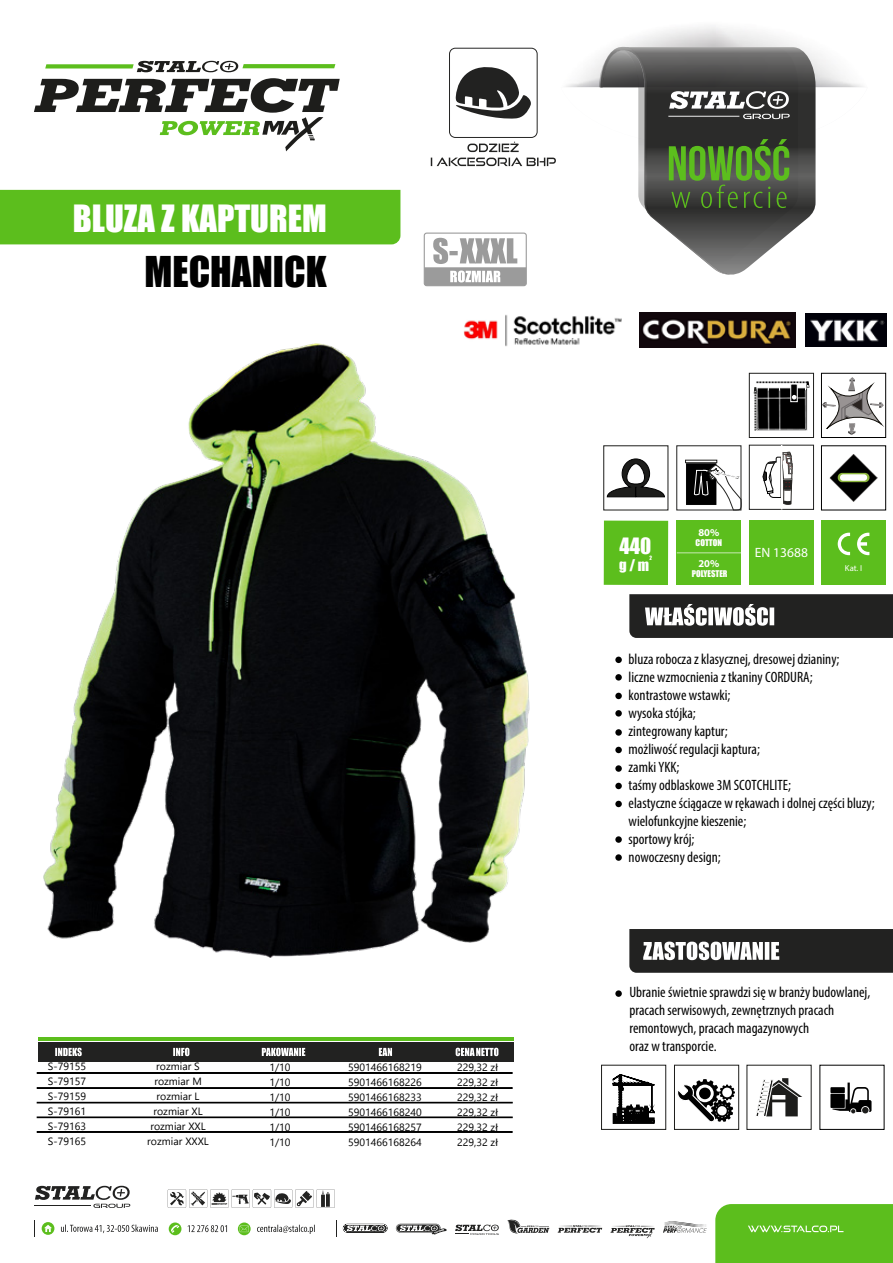
<style>
.page{position:relative;width:893px;height:1263px;background:#fff}
.page>*{position:absolute;margin:0;border:0;box-sizing:border-box;transform-origin:0 0}
.t1{font:39px "Impact";color:#000}
.t2{font:34.5px "Impact";color:#fff}
.t3{font:20.7px "Impact";color:#fff}
.t4{font:condensed 15px/18px "Myriad Pro";color:#000}
.t5{font:14.55px "Impact";color:#fff}
.t6{font:13.5px "Myriad Pro";color:#fff}
.t7{font:10.5px "Myriad Pro";color:#000}
.t8{font:700 10.5px "Myriad Pro";color:#fff}
.t9{font:10.5px/15px "Segoe UI Symbol";color:#020202;text-align:justify}
.t10{font:8.7px "Myriad Pro";color:#fff}
.t11{font:8.55px "Impact";color:#fff}
.t12{font:5.4px "Impact";color:#fff;scale:.96 1}
</style>
<div class="page">
<svg style="left:715px;top:1204px;width:178px;height:59px;background:#60bf23"></svg>
<svg style="left:169px;top:1222px;width:12px;height:13px"></svg>
<svg style="left:171px;top:1225px;width:8px;height:8px"></svg>
<svg style="left:188px;top:1225px;width:39px;height:7px"></svg>
<svg style="left:42px;top:1222px;width:12px;height:13px"></svg>
<svg style="left:44px;top:1225px;width:8px;height:7px"></svg>
<svg style="left:61px;top:1224px;width:97px;height:9px"></svg>
<svg style="left:238px;top:1222px;width:13px;height:13px"></svg>
<svg style="left:240px;top:1226px;width:9px;height:6px"></svg>
<svg style="left:257px;top:1225px;width:58px;height:9px"></svg>
<svg style="left:34px;top:1220px;width:1px;height:16px"></svg>
<svg style="left:336px;top:1220px;width:1px;height:16px"></svg>
<hr style="left:34px;top:1206px;width:57px;height:1px;background:#222221">
<svg style="left:35px;top:1186px;width:95px;height:22px"></svg>
<svg style="left:168px;top:1189px;width:167px;height:19px"></svg>
<svg style="left:431px;top:48px;width:125px;height:118px"></svg>
<svg style="left:599px;top:52px;width:1px;height:35px"></svg>
<svg style="left:731px;top:47px;width:85px;height:228px"></svg>
<svg style="left:600px;top:46px;width:131px;height:229px"></svg>
<svg style="left:669px;top:139px;width:120px;height:69px;background:#4b6d34"></svg>
<hr style="left:668px;top:116px;width:71px;height:1px;background:#ececec">
<svg style="left:669px;top:91px;width:121px;height:28px"></svg>
<div style="left:0;top:190px;width:400px;height:54px;background:#5cbe1d"></div>
<svg style="left:610px;top:1225px;width:45px;height:13px"></svg>
<svg style="left:558px;top:1225px;width:44px;height:8px"></svg>
<svg style="left:507px;top:1219px;width:42px;height:14px"></svg>
<svg style="left:396px;top:1224px;width:51px;height:11px"></svg>
<svg style="left:455px;top:1224px;width:44px;height:11px"></svg>
<svg style="left:663px;top:1221px;width:44px;height:12px"></svg>
<svg style="left:343px;top:1224px;width:45px;height:9px"></svg>
<svg style="left:629px;top:929px;width:264px;height:44px;background:#454544"></svg>
<svg style="left:629px;top:594px;width:264px;height:44px;background:#444443"></svg>
<div style="left:615px;top:990px;width:7px;height:7px;background:#000;border-radius:50%"></div>
<div style="left:615px;top:657px;width:7px;height:6px;background:#000;border-radius:50%"></div>
<div style="left:615px;top:674px;width:7px;height:6px;background:#000;border-radius:50%"></div>
<div style="left:615px;top:693px;width:7px;height:6px;background:#000;border-radius:50%"></div>
<div style="left:615px;top:710px;width:7px;height:6px;background:#000;border-radius:50%"></div>
<svg style="left:615px;top:729px;width:7px;height:7px"></svg>
<div style="left:615px;top:747px;width:7px;height:6px;background:#000;border-radius:50%"></div>
<svg style="left:615px;top:765px;width:7px;height:7px"></svg>
<div style="left:615px;top:783px;width:7px;height:6px;background:#000;border-radius:50%"></div>
<div style="left:615px;top:801px;width:7px;height:6px;background:#000;border-radius:50%"></div>
<div style="left:615px;top:836px;width:7px;height:7px;background:#000;border-radius:50%"></div>
<svg style="left:615px;top:854px;width:7px;height:7px"></svg>
<div style="left:39px;top:1042px;width:475px;height:19px;background:#222221"></div>
<svg style="left:55px;top:1048px;width:27px;height:8px"></svg>
<svg style="left:173px;top:1048px;width:16px;height:8px"></svg>
<svg style="left:262px;top:1048px;width:43px;height:8px"></svg>
<svg style="left:456px;top:1048px;width:42px;height:8px"></svg>
<svg style="left:379px;top:1048px;width:13px;height:8px"></svg>
<hr style="left:39px;top:1037px;width:475px;height:4px;background:#5cbe1d">
<div style="left:37px;top:1072px;width:475px;height:1px;border:1px solid #000"></div>
<div style="left:37px;top:1087px;width:475px;height:1px;border:1px solid #000"></div>
<div style="left:37px;top:1102px;width:475px;height:1px;border:1px solid #000"></div>
<div style="left:37px;top:1117px;width:475px;height:1px;border:1px solid #000"></div>
<div style="left:37px;top:1131px;width:475px;height:1px;border:1px solid #000"></div>
<svg style="left:423px;top:232px;width:104px;height:55px"></svg>
<div style="left:749px;top:521px;width:64px;height:64px;background:#5cbe1d"></div>
<div style="left:604px;top:521px;width:64px;height:64px;background:#5cbe1d"></div>
<div style="left:821px;top:521px;width:65px;height:64px;background:#5cbe1d"></div>
<svg style="left:838px;top:533px;width:12px;height:22px"></svg>
<svg style="left:857px;top:533px;width:12px;height:22px"></svg>
<div style="left:749px;top:445px;width:65px;height:65px;border:1px solid #222221"></div>
<svg style="left:763px;top:452px;width:30px;height:53px"></svg>
<div style="left:781px;top:446px;width:1px;height:63px;background:#222221;border:1px solid #fff"></div>
<svg style="left:830px;top:454px;width:47px;height:48px"></svg>
<div style="left:838px;top:473px;width:31px;height:9px;background:#8cb53c;border-radius:5px"></div>
<div style="left:840px;top:474px;width:27px;height:7px;background:#fff;border-radius:3px"></div>
<div style="left:821px;top:445px;width:65px;height:65px;border:1px solid #000"></div>
<div style="left:685px;top:463px;width:32px;height:42px;background:#000;border:1px solid #fff"></div>
<div style="left:685px;top:460px;width:32px;height:3px;background:#fff;border:1px solid #232321"></div>
<svg style="left:694px;top:465px;width:48px;height:45px"></svg>
<img style="left:639px;top:313px;width:157px;height:35px">
<img style="left:806px;top:314px;width:81px;height:33px">
<img style="left:44px;top:343px;width:485px;height:615px">
<svg style="left:34px;top:78px;width:306px;height:73px"></svg>
<svg style="left:45px;top:61px;width:290px;height:11px"></svg>
<img style="left:461px;top:314px;width:161px;height:34px">
<svg style="left:607px;top:459px;width:58px;height:38px"></svg>
<svg style="left:823px;top:377px;width:61px;height:58px"></svg>
<div style="left:821px;top:373px;width:65px;height:65px;border:1px solid #000"></div>
<div style="left:749px;top:373px;width:65px;height:65px;border:1px solid #1d1d1b"></div>
<svg style="left:754px;top:381px;width:55px;height:50px;background:#454545"></svg>
<svg style="left:832px;top:1082px;width:39px;height:31px"></svg>
<div style="left:830px;top:1094px;width:15px;height:14px;background:#000"></div>
<div style="left:830px;top:1087px;width:15px;height:6px;background:#000"></div>
<div style="left:674px;top:1065px;width:65px;height:65px;border:1px solid #1d1d1b"></div>
<svg style="left:677px;top:1079px;width:58px;height:43px"></svg>
<svg style="left:613px;top:1074px;width:41px;height:49px"></svg>
<div style="left:601px;top:1065px;width:65px;height:65px;border:1px solid #1d1d1b"></div>
<svg style="left:756px;top:1078px;width:46px;height:39px"></svg>
<div style="left:677px;top:521px;width:64px;height:64px;background:#5cbe1d"></div>
<svg style="left:677px;top:553px;width:64px;height:1px"></svg>
<svg style="left:271px;top:1101px;width:19px;height:1px"></svg>
<svg style="left:271px;top:1116px;width:19px;height:1px"></svg>
<svg style="left:271px;top:1131px;width:19px;height:1px"></svg>
<svg style="left:458px;top:1101px;width:18px;height:1px"></svg>
<svg style="left:458px;top:1116px;width:18px;height:1px"></svg>
<svg style="left:458px;top:1131px;width:18px;height:1px"></svg>
<svg style="left:349px;top:1131px;width:72px;height:2px"></svg>
<h2 class="t2" style="left:73px;top:192px;width:255px">BLUZA Z KAPTUREM</h2>
<h1 class="t1" style="left:144px;top:241px;width:184px">MECHANICK</h1>
<p class="t9" style="left:371px;top:1060px;width:7px">✔ ✔ ✔</p>
<p class="t7" style="left:476px;top:1061px;width:23px">✓ ł</p>
<p class="t7" style="left:476px;top:1076px;width:23px">✓ ł</p>
<p class="t7" style="left:476px;top:1091px;width:23px">✓ ł</p>
<p class="t7" style="left:476px;top:1106px;width:23px">✓ ł</p>
<p class="t7" style="left:476px;top:1121px;width:23px">✓ ł</p>
<p class="t7" style="left:476px;top:1136px;width:23px">✓ ł</p>
<p class="t8" style="left:698px;top:526px;width:22px">80%</p>
<p class="t11" style="left:696px;top:536px;width:28px">COTTON</p>
<p class="t11" style="left:692px;top:567px;width:37px">POLYESTER</p>
<h3 class="t3" style="left:619px;top:530px;width:33px">440</h3>
<p class="t6" style="left:755px;top:544px;width:55px">EN 13688</p>
<p class="t5" style="left:619px;top:554px;width:31px">g / m</p>
<p class="t12" style="left:650px;top:554px;width:4px">2</p>
<p class="t8" style="left:698px;top:557px;width:22px">20%</p>
<p class="t10" style="left:845px;top:562px;width:19px">Kat. I</p>
<p class="t4" style="left:629px;top:650px;width:248px">bluza robocza z klasycznej, dresowej dzianiny;<br>liczne wzmocnienia z tkaniny CORDURA;<br>kontrastowe wstawki;<br>wysoka stójka;<br>zintegrowany kaptur;<br>możliwość regulacji kaptura;<br>zamki YKK;<br>taśmy odblaskowe 3M SCOTCHLITE;<br>elastyczne ściągacze w rękawach i dolnej części bluzy; wielofunkcyjne kieszenie;<br>sportowy krój;<br>nowoczesny design;</p>
<p class="t4" style="left:629px;top:983px;width:242px">Ubranie świetnie sprawdzi się w branży budowlanej, pracach serwisowych, zewnętrznych pracach remontowych, pracach magazynowych<br>oraz w transporcie.</p>
</div>
